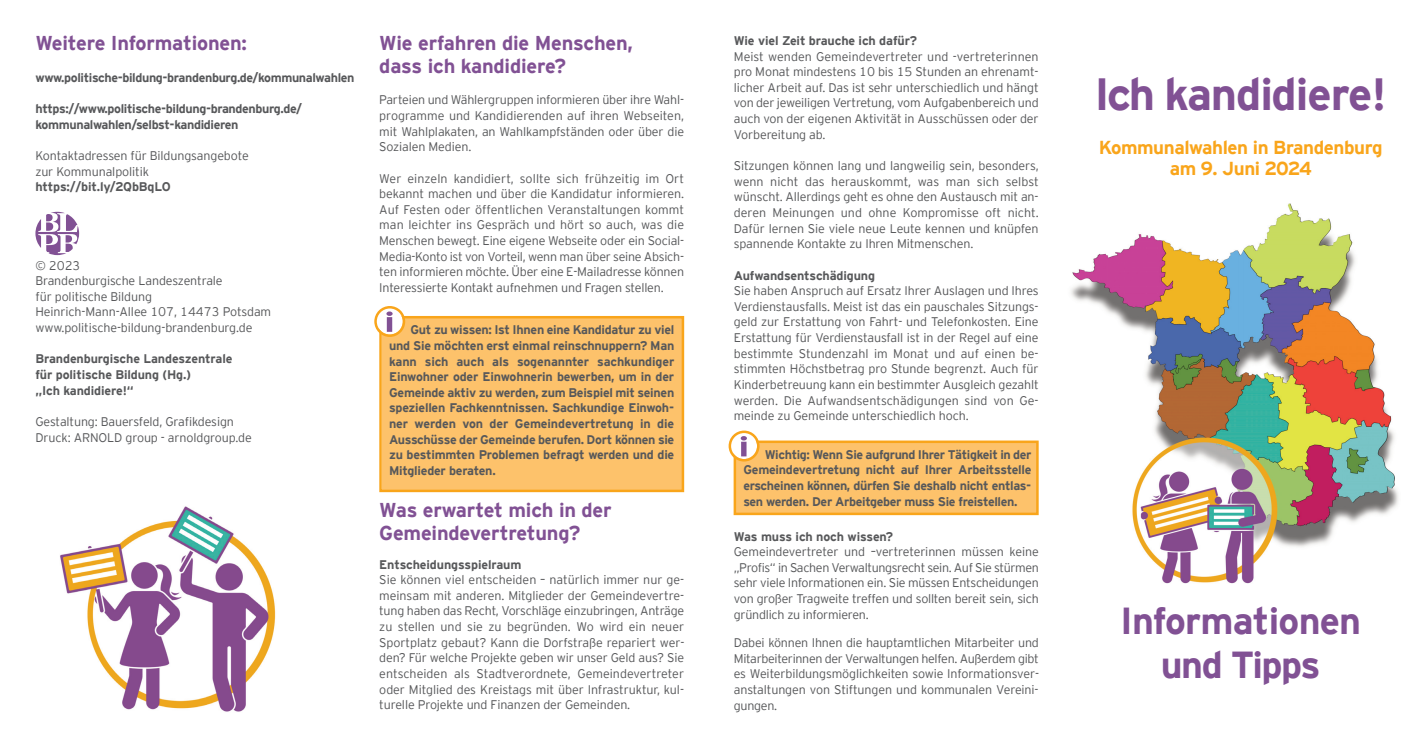
<style>
.page{position:relative;width:1418px;height:745px;background:#fff}
.page>*{position:absolute;margin:0;border:0;box-sizing:border-box;transform-origin:0 0}
.t1{font:300 45px "RBB Interstate";letter-spacing:-.025em;color:#815194}
.t2{font:300 37.5px "RBB Interstate";letter-spacing:-.02em;color:#815194}
.t3{font:300 37.5px "RBB Interstate";letter-spacing:-.04em;color:#815194}
.t4{font:300 20px "RBB Interstate";letter-spacing:-.01em;color:#815194}
.t5{font:300 18.75px "RBB Interstate";letter-spacing:-.025em;color:#f9a51b}
.t6{font:300 12.5px/15.6px "RBB Interstate";letter-spacing:-.01em;color:#57585a;text-align:justify}
.t7{font:300 12.5px/15.6px "RBB Interstate";letter-spacing:-.025em;color:#57585a;text-align:justify}
</style>
<div class="page">
<img style="left:60px;top:506px;width:216px;height:206px">
<img style="left:1071px;top:203px;width:328px;height:381px">
<div style="left:382px;top:318px;width:299px;height:171px;background:#fdc26b"></div>
<div style="left:379px;top:316px;width:305px;height:176px;border:2px solid #f9a51b"></div>
<svg style="left:374px;top:306px;width:31px;height:31px"></svg>
<div style="left:736px;top:443px;width:300px;height:69px;background:#fdc26b"></div>
<div style="left:733px;top:440px;width:305px;height:75px;border:2px solid #f9a51b"></div>
<svg style="left:728px;top:430px;width:31px;height:31px"></svg>
<svg style="left:35px;top:212px;width:44px;height:43px"></svg>
<p class="t4" style="left:35px;top:31px;width:213px">Weitere Informationen:</p>
<p class="t7" style="left:35px;top:69px;width:320px">www.politische-bildung-brandenburg.de/kommunalwahlen</p>
<p class="t7" style="left:35px;top:101px;width:268px">https://www.politische-bildung-brandenburg.de/</p>
<p class="t7" style="left:35px;top:116px;width:204px">kommunalwahlen/selbst-kandidieren</p>
<p class="t6" style="left:35px;top:148px;width:215px">Kontaktadressen für Bildungsangebote</p>
<p class="t6" style="left:35px;top:163px;width:115px">zur Kommunalpolitik</p>
<p class="t7" style="left:35px;top:179px;width:137px">https://bit.ly/2QbBqLO</p>
<p class="t6" style="left:35px;top:257px;width:47px">© 2023</p>
<p class="t6" style="left:35px;top:273px;width:189px">Brandenburgische Landeszentrale</p>
<p class="t6" style="left:35px;top:288px;width:118px">für politische Bildung</p>
<p class="t6" style="left:35px;top:304px;width:237px">Heinrich-Mann-Allee 107, 14473 Potsdam</p>
<p class="t6" style="left:35px;top:319px;width:218px">www.politische-bildung-brandenburg.de</p>
<p class="t7" style="left:35px;top:351px;width:198px">Brandenburgische Landeszentrale</p>
<p class="t7" style="left:35px;top:366px;width:157px">für politische Bildung (Hg.)</p>
<p class="t7" style="left:35px;top:382px;width:100px">„Ich kandidiere!“</p>
<p class="t6" style="left:35px;top:413px;width:200px">Gestaltung: Bauersfeld, Grafikdesign</p>
<p class="t6" style="left:35px;top:429px;width:218px">Druck: ARNOLD group - arnoldgroup.de</p>
<p class="t4" style="left:379px;top:31px;width:255px">Wie erfahren die Menschen,</p>
<p class="t4" style="left:379px;top:54px;width:188px">dass ich kandidiere?</p>
<p class="t6" style="left:379px;top:92px;width:306px">Parteien und Wählergruppen informieren über ihre Wahl&shy;programme und Kandidierenden auf ihren Webseiten, mit Wahlplakaten, an Wahlkampfständen oder über die Sozialen Medien.</p>
<p class="t6" style="left:379px;top:170px;width:306px">Wer einzeln kandidiert, sollte sich frühzeitig im Ort bekannt machen und über die Kandidatur informieren.<br>Auf Festen oder öffentlichen Veranstaltungen kommt man leichter ins Gespräch und hört so auch, was die Menschen bewegt. Eine eigene Webseite oder ein Social-Media-Konto ist von Vorteil, wenn man über seine Absich&shy;ten informieren möchte. Über eine E-Mailadresse können Interessierte Kontakt aufnehmen und Fragen stellen.</p>
<p class="t7" style="left:389px;top:322px;width:287px;text-indent:21px">Gut zu wissen: Ist Ihnen eine Kandidatur zu viel und Sie möchten erst einmal reinschnuppern? Man kann sich auch als sogenannter sachkundiger Einwohner oder Einwohnerin bewerben, um in der Gemeinde aktiv zu werden, zum Beispiel mit seinen speziellen Fachkenntnissen. Sachkundige Einwoh&shy;ner werden von der Gemeindevertretung in die Ausschüsse der Gemeinde berufen. Dort können sie zu bestimmten Problemen befragt werden und die Mitglieder beraten.</p>
<p class="t4" style="left:379px;top:498px;width:234px">Was erwartet mich in der</p>
<p class="t4" style="left:379px;top:520px;width:203px">Gemeindevertretung?</p>
<p class="t7" style="left:379px;top:556px;width:144px">Entscheidungsspielraum</p>
<p class="t6" style="left:379px;top:571px;width:306px">Sie können viel entscheiden – natürlich immer nur ge&shy;meinsam mit anderen. Mitglieder der Gemeindevertre&shy;tung haben das Recht, Vorschläge einzubringen, Anträge zu stellen und sie zu begründen. Wo wird ein neuer Sportplatz gebaut? Kann die Dorfstraße repariert wer&shy;den? Für welche Projekte geben wir unser Geld aus? Sie entscheiden als Stadtverordnete, Gemeindevertreter oder Mitglied des Kreistags mit über Infrastruktur, kul&shy;turelle Projekte und Finanzen der Gemeinden.</p>
<p class="t7" style="left:733px;top:33px;width:185px">Wie viel Zeit brauche ich dafür?</p>
<p class="t6" style="left:733px;top:48px;width:306px">Meist wenden Gemeindevertreter und -vertreterinnen pro Monat mindestens 10 bis 15 Stunden an ehrenamt&shy;licher Arbeit auf. Das ist sehr unterschiedlich und hängt von der jeweiligen Vertretung, vom Aufgabenbereich und auch von der eigenen Aktivität in Ausschüssen oder der Vorbereitung ab.</p>
<p class="t6" style="left:733px;top:158px;width:306px">Sitzungen können lang und langweilig sein, besonders, wenn nicht das herauskommt, was man sich selbst wünscht. Allerdings geht es ohne den Austausch mit an&shy;deren Meinungen und ohne Kompromisse oft nicht.<br>Dafür lernen Sie viele neue Leute kennen und knüpfen spannende Kontakte zu Ihren Mitmenschen.</p>
<p class="t7" style="left:733px;top:267px;width:143px">Aufwandsentschädigung</p>
<p class="t6" style="left:733px;top:283px;width:306px">Sie haben Anspruch auf Ersatz Ihrer Auslagen und Ihres Verdienstausfalls. Meist ist das ein pauschales Sitzungs&shy;geld zur Erstattung von Fahrt- und Telefonkosten. Eine Erstattung für Verdienstausfall ist in der Regel auf eine bestimmte Stundenzahl im Monat und auf einen be&shy;stimmten Höchstbetrag pro Stunde begrenzt. Auch für Kinderbetreuung kann ein bestimmter Ausgleich gezahlt werden. Die Aufwandsentschädigungen sind von Ge&shy;meinde zu Gemeinde unterschiedlich hoch.</p>
<p class="t7" style="left:743px;top:446px;width:290px;text-indent:21px">Wichtig: Wenn Sie aufgrund Ihrer Tätigkeit in der Gemeindevertretung nicht auf Ihrer Arbeitsstelle erscheinen können, dürfen Sie deshalb nicht entlas&shy;sen werden. Der Arbeitgeber muss Sie freistellen.</p>
<p class="t7" style="left:733px;top:528px;width:161px">Was muss ich noch wissen?</p>
<p class="t6" style="left:733px;top:543px;width:306px">Gemeindevertreter und –vertreterinnen müssen keine „Profis“ in Sachen Verwaltungsrecht sein. Auf Sie stürmen sehr viele Informationen ein. Sie müssen Entscheidungen von großer Tragweite treffen und sollten bereit sein, sich gründlich zu informieren.</p>
<p class="t6" style="left:733px;top:634px;width:307px">Dabei können Ihnen die hauptamtlichen Mitarbeiter und Mitarbeiterinnen der Verwaltungen helfen. Außerdem gibt es Weiterbildungsmöglichkeiten sowie Informationsver&shy;anstaltungen von Stiftungen und kommunalen Vereini&shy;gungen.</p>
<p class="t1" style="left:1094px;top:68px;width:294px">Ich kandidiere!</p>
<p class="t5" style="left:1098px;top:136px;width:285px">Kommunalwahlen in Brandenburg</p>
<p class="t5" style="left:1169px;top:157px;width:143px">am 9. Juni 2024</p>
<p class="t2" style="left:1120px;top:598px;width:242px">Informationen</p>
<p class="t3" style="left:1160px;top:642px;width:161px">und Tipps</p>
</div>
